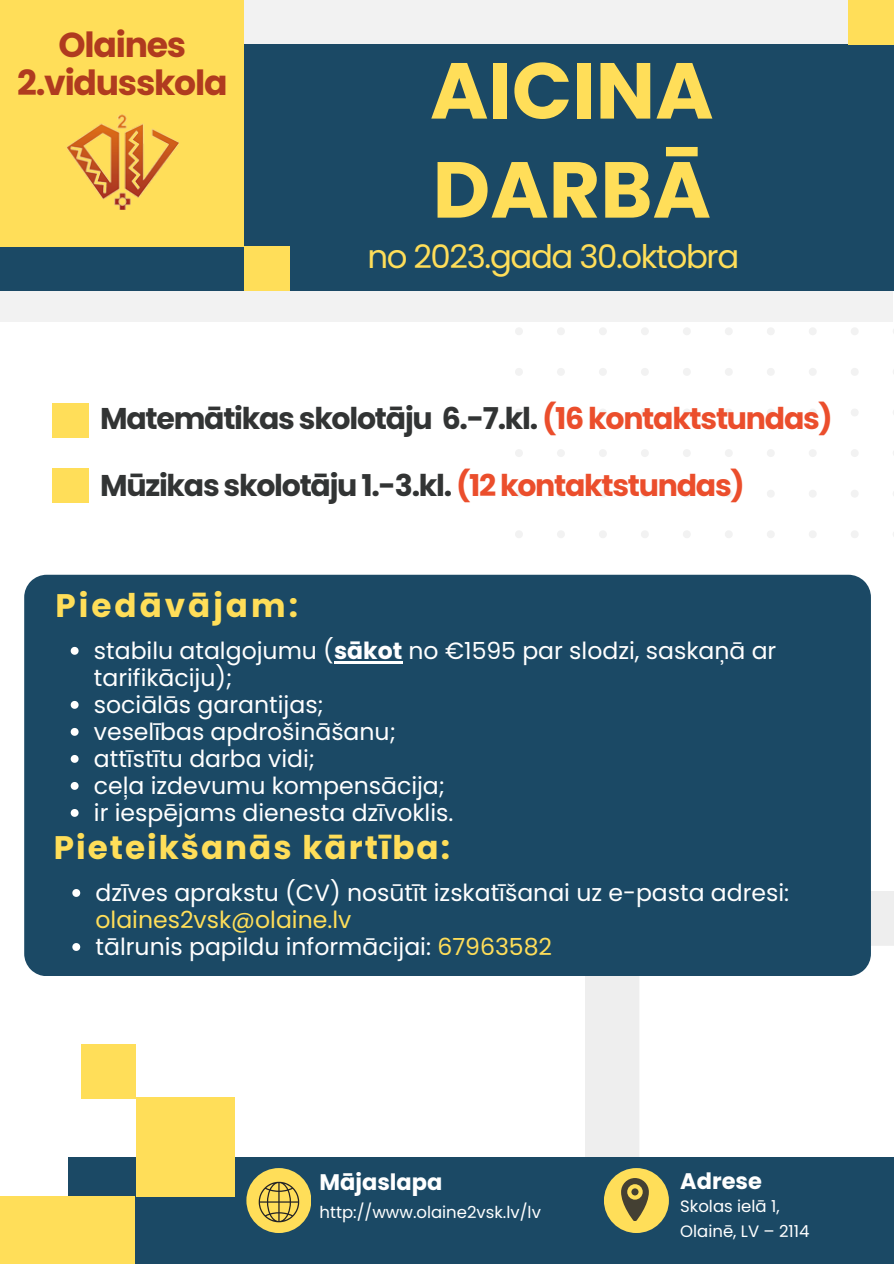
<style>
.page{position:relative;width:894px;height:1264px;background:#fff}
.page>*{position:absolute;margin:0;border:0;box-sizing:border-box;transform-origin:0 0}
.t1{font:700 79.2px/99px "Poppins";color:#ffde59}
.t2{font:700 34.65px/38px "Poppins";letter-spacing:-.035em;color:#b03b1f;text-align:center}
.t3{font:700 32.55px "Poppins";letter-spacing:.06em;color:#ffde59}
.t4{font:700 32.55px "Poppins";letter-spacing:.09em;color:#ffde59}
.t5{font:32.4px "Poppins";letter-spacing:-.04em;color:#ffde59}
.t6{font:700 30px "Poppins";letter-spacing:-.04em;color:#323434}
.t7{font:23.55px/27px "Poppins";color:#fff}
.t8{font:700 22.5px "Poppins";color:#fff}
.t9{font:16.5px "Poppins";color:#fff}
.s1{color:#eb4e2c}
.s2{font-weight:700}
.s3{color:#ffde59}
</style>
<div class="page">
<svg style="left:585px;top:891px;width:308px;height:265px"></svg>
<div style="left:0;top:0;width:892px;height:100px;background:#f2f2f2"></div>
<div style="left:0;top:222px;width:892px;height:100px;background:#f2f2f2"></div>
<div style="left:0;top:44px;width:893px;height:247px;background:#1b4965"></div>
<div style="left:0;top:0;width:244px;height:247px;background:#ffde59"></div>
<div style="left:52px;top:403px;width:37px;height:34px;background:#ffde59"></div>
<div style="left:24px;top:574px;width:846px;height:402px;background:#1b4965"></div>
<div style="left:81px;top:1044px;width:54px;height:55px;background:#ffde59"></div>
<div style="left:68px;top:1156px;width:825px;height:107px;background:#1b4965"></div>
<div style="left:136px;top:1096px;width:99px;height:100px;background:#ffde59"></div>
<div style="left:0;top:1196px;width:135px;height:67px;background:#ffde59"></div>
<div style="left:246px;top:1167px;width:65px;height:65px;background:#ffde59;border-radius:50%"></div>
<img style="left:66px;top:114px;width:113px;height:96px">
<svg style="left:515px;top:328px;width:343px;height:210px"></svg>
<div style="left:848px;top:0;width:45px;height:44px;background:#ffde59"></div>
<div style="left:244px;top:247px;width:45px;height:44px;background:#ffde59"></div>
<div style="left:52px;top:468px;width:37px;height:34px;background:#ffde59"></div>
<svg style="left:258px;top:1181px;width:41px;height:41px"></svg>
<svg style="left:71px;top:647px;width:8px;height:7px"></svg>
<hr style="left:334px;top:661px;width:68px;height:2px;background:#fff">
<svg style="left:71px;top:701px;width:8px;height:7px"></svg>
<svg style="left:71px;top:728px;width:8px;height:7px"></svg>
<svg style="left:71px;top:755px;width:8px;height:7px"></svg>
<svg style="left:71px;top:782px;width:8px;height:7px"></svg>
<svg style="left:71px;top:809px;width:8px;height:7px"></svg>
<svg style="left:72px;top:889px;width:8px;height:7px"></svg>
<svg style="left:72px;top:943px;width:8px;height:7px"></svg>
<div style="left:603px;top:1167px;width:65px;height:65px;background:#ffde59;border-radius:50%"></div>
<svg style="left:621px;top:1178px;width:27px;height:42px"></svg>
<div style="left:631px;top:1188px;width:7px;height:7px;background:#444033;border-radius:50%"></div>
<p class="t2" style="left:17px;top:26px;width:212px">Olaines<br>2.vidusskola</p>
<p class="t1" style="left:430px;top:41px;width:285px">AICINA<br>DARBĀ</p>
<p class="t5" style="left:367px;top:234px;width:373px">no 2023.gada 30.oktobra</p>
<p class="t6" style="left:100px;top:398px;width:734px">Matemātikas skolotāju 6.-7.kl. <span class="s1">(16 kontaktstundas)</span></p>
<p class="t6" style="left:100px;top:464px;width:646px">Mūzikas skolotāju 1.-3.kl. <span class="s1">(12 kontaktstundas)</span></p>
<p class="t4" style="left:55px;top:582px;width:244px">Piedāvājam:</p>
<p class="t7" style="left:94px;top:637px;width:684px">stabilu atalgojumu (<span class="s2">sākot</span> no €1595 par slodzi, saskaņā ar tarifikāciju);</p>
<p class="t7" style="left:94px;top:691px;width:231px">sociālās garantijas;</p>
<p class="t7" style="left:94px;top:718px;width:303px">veselības apdrošināšanu;</p>
<p class="t7" style="left:94px;top:745px;width:223px">attīstītu darba vidi;</p>
<p class="t7" style="left:94px;top:772px;width:352px">ceļa izdevumu kompensācija;</p>
<p class="t7" style="left:94px;top:799px;width:361px">ir iespējams dienesta dzīvoklis.</p>
<p class="t3" style="left:54px;top:824px;width:397px">Pieteikšanās kārtība:</p>
<p class="t7" style="left:95px;top:879px;width:695px">dzīves aprakstu (CV) nosūtīt izskatīšanai uz e-pasta adresi: <span class="s3">olaines2vsk@olaine.lv</span></p>
<p class="t7" style="left:95px;top:933px;width:458px">tālrunis papildu informācijai: <span class="s3">67963582</span></p>
<p class="t8" style="left:319px;top:1165px;width:124px">Mājaslapa</p>
<p class="t9" style="left:319px;top:1201px;width:223px">http://www.olaine2vsk.lv/lv</p>
<p class="t8" style="left:680px;top:1165px;width:83px">Adrese</p>
<p class="t9" style="left:680px;top:1194px;width:101px">Skolas ielā 1,</p>
<p class="t9" style="left:680px;top:1219px;width:131px">Olainē, LV – 2114</p>
</div>
